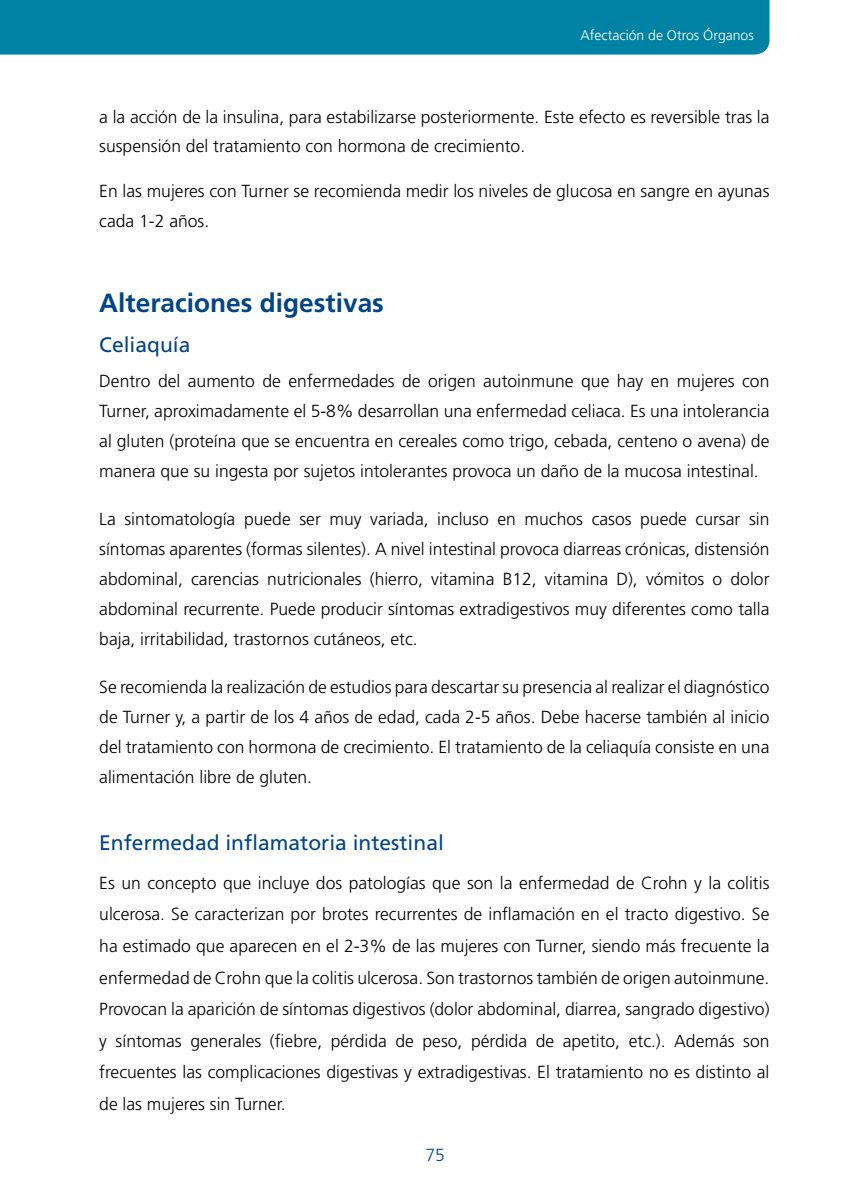
<style>
.page{position:relative;width:844px;height:1191px;background:#fff}
.page>*{position:absolute;margin:0;border:0;box-sizing:border-box;transform-origin:0 0}
.t1{font:700 26.25px "Frutiger";color:#004489}
.t2{font:21px "Frutiger";color:#004489}
.t3{font:300 17.5px/30.1px "Frutiger";color:#000;text-align:justify}
.t4{font:300 17.5px "Frutiger";color:#004489}
.t5{font:300 14px "Frutiger";color:#fff}
</style>
<div class="page">
<div style="left:0;top:0;width:769px;height:55px;background:#0082a4"></div>
<p class="t5" style="left:580px;top:27px;width:175px">Afectación de Otros Órganos</p>
<p class="t3" style="left:99px;top:102px;width:671px">a la acción de la insulina, para estabilizarse posteriormente. Este efecto es reversible tras la suspensión del tratamiento con hormona de crecimiento.</p>
<p class="t3" style="left:99px;top:176px;width:671px">En las mujeres con Turner se recomienda medir los niveles de glucosa en sangre en ayunas cada 1-2 años.</p>
<h1 class="t1" style="left:99px;top:287px;width:286px">Alteraciones digestivas</h1>
<p class="t2" style="left:99px;top:332px;width:93px">Celiaquía</p>
<p class="t3" style="left:99px;top:366px;width:671px">Dentro del aumento de enfermedades de origen autoinmune que hay en mujeres con Turner, aproximadamente el 5-8% desarrollan una enfermedad celiaca. Es una intolerancia al gluten (proteína que se encuentra en cereales como trigo, cebada, centeno o avena) de manera que su ingesta por sujetos intolerantes provoca un daño de la mucosa intestinal.</p>
<p class="t3" style="left:99px;top:504px;width:671px">La sintomatología puede ser muy variada, incluso en muchos casos puede cursar sin síntomas aparentes (formas silentes). A nivel intestinal provoca diarreas crónicas, distensión abdominal, carencias nutricionales (hierro, vitamina B12, vitamina D), vómitos o dolor abdominal recurrente. Puede producir síntomas extradigestivos muy diferentes como talla baja, irritabilidad, trastornos cutáneos, etc.</p>
<p class="t3" style="left:99px;top:672px;width:671px">Se recomienda la realización de estudios para descartar su presencia al realizar el diagnóstico de Turner y, a partir de los 4 años de edad, cada 2-5 años. Debe hacerse también al inicio del tratamiento con hormona de crecimiento. El tratamiento de la celiaquía consiste en una alimentación libre de gluten.</p>
<p class="t2" style="left:99px;top:830px;width:346px">Enfermedad inflamatoria intestinal</p>
<p class="t3" style="left:99px;top:867px;width:671px;line-height:31.5px">Es un concepto que incluye dos patologías que son la enfermedad de Crohn y la colitis ulcerosa. Se caracterizan por brotes recurrentes de inflamación en el tracto digestivo. Se ha estimado que aparecen en el 2-3% de las mujeres con Turner, siendo más frecuente la enfermedad de Crohn que la colitis ulcerosa. Son trastornos también de origen autoinmune.<br>Provocan la aparición de síntomas digestivos (dolor abdominal, diarrea, sangrado digestivo) y síntomas generales (fiebre, pérdida de peso, pérdida de apetito, etc.). Además son frecuentes las complicaciones digestivas y extradigestivas. El tratamiento no es distinto al de las mujeres sin Turner.</p>
<p class="t4" style="left:425px;top:1145px;width:21px">75</p>
</div>
